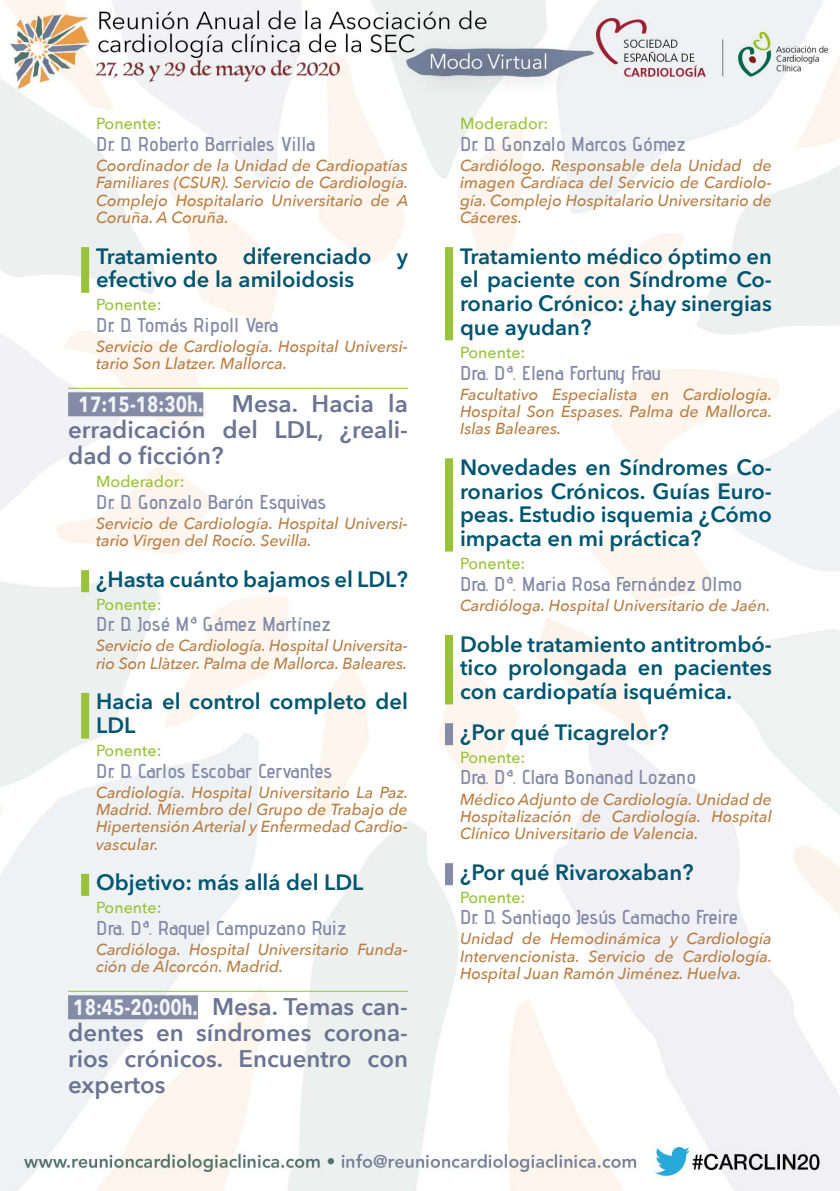
<style>
.page{position:relative;width:840px;height:1191px;background:#fff}
.page>*{position:absolute;margin:0;border:0;box-sizing:border-box;transform-origin:0 0}
.t1{font:600 24px/25.8px "Avenir Next";color:#6b7593}
.t2{font:600 22px/23.8px "Avenir Next LT Pro";color:#005570;text-align:justify}
.t3{font:700 22px "Avenir Next";color:#f3f4f7;scale:.8 1}
.t4{font:600 20px "Advent Pro";color:#838ba7}
.t5{font:italic 500 16px/17.2px "Avenir Next";color:#b87e44;text-align:justify}
.t6{font:500 16px "Avenir Next";color:#98c339}
.s1{font-weight:600;font-size:24px;color:#6b7593}
.s2{font-weight:700;font-size:22px;color:#f3f4f7}
</style>
<div class="page">
<img style="left:0;top:0;width:839px;height:1191px">
<div style="left:81px;top:247px;width:8px;height:46px;background:#98c339"></div>
<hr style="left:68px;top:388px;width:340px;height:1px;background:#98c339">
<div style="left:68px;top:392px;width:135px;height:24px;background:#838ba7"></div>
<div style="left:81px;top:570px;width:8px;height:22px;background:#98c339"></div>
<div style="left:81px;top:693px;width:8px;height:45px;background:#98c339"></div>
<div style="left:81px;top:874px;width:8px;height:22px;background:#98c339"></div>
<hr style="left:68px;top:990px;width:340px;height:1px;background:#98c339">
<div style="left:68px;top:995px;width:130px;height:24px;background:#838ba7"></div>
<div style="left:445px;top:247px;width:8px;height:93px;background:#98c339"></div>
<div style="left:445px;top:458px;width:8px;height:93px;background:#98c339"></div>
<div style="left:445px;top:635px;width:8px;height:69px;background:#98c339"></div>
<div style="left:445px;top:723px;width:8px;height:22px;background:#838ba7"></div>
<div style="left:445px;top:863px;width:8px;height:22px;background:#838ba7"></div>
<p class="t6" style="left:96px;top:114px;width:67px">Ponente:</p>
<p class="t4" style="left:96px;top:132px;width:221px">Dr. D. Roberto Barriales Villa</p>
<p class="t5" style="left:96px;top:157px;width:313px">Coordinador de la Unidad de Cardiopatías Familiares (CSUR). Servicio de Cardiología.<br>Complejo Hospitalario Universitario de A Coruña. A Coruña.</p>
<h2 class="t2" style="left:96px;top:244px;width:313px">Tratamiento diferenciado y efectivo de la amiloidosis</h2>
<p class="t6" style="left:96px;top:295px;width:67px">Ponente:</p>
<p class="t4" style="left:96px;top:313px;width:183px">Dr. D. Tomás Ripoll Vera</p>
<p class="t5" style="left:96px;top:338px;width:313px">Servicio de Cardiología. Hospital Universi&shy;tario Son Llatzer. Mallorca.</p>
<h2 class="t3" style="left:79px;top:391px;width:413px">17:15-18:30h. <span class="s1">Mesa. Hacia la</span></h2>
<h1 class="t1" style="left:68px;top:417px;width:341px">erradicación del LDL, ¿reali&shy;dad o ficción?</h1>
<p class="t6" style="left:96px;top:472px;width:90px">Moderador:</p>
<p class="t4" style="left:96px;top:489px;width:231px">Dr. D. Gonzalo Barón Esquivas</p>
<p class="t5" style="left:96px;top:514px;width:313px">Servicio de Cardiología. Hospital Universi&shy;tario Virgen del Rocío. Sevilla.</p>
<h2 class="t2" style="left:96px;top:567px;width:313px">¿Hasta cuánto bajamos el LDL?</h2>
<p class="t6" style="left:96px;top:594px;width:67px">Ponente:</p>
<p class="t4" style="left:96px;top:612px;width:236px">Dr. D. José Mª Gámez Martínez</p>
<p class="t5" style="left:96px;top:637px;width:313px">Servicio de Cardiología. Hospital Universita&shy;rio Son Llàtzer. Palma de Mallorca. Baleares.</p>
<h2 class="t2" style="left:96px;top:689px;width:313px">Hacia el control completo del<br>LDL</h2>
<p class="t6" style="left:96px;top:741px;width:67px">Ponente:</p>
<p class="t4" style="left:96px;top:758px;width:237px">Dr. D. Carlos Escobar Cervantes</p>
<p class="t5" style="left:96px;top:783px;width:313px">Cardiología. Hospital Universitario La Paz.<br>Madrid. Miembro del Grupo de Trabajo de Hipertensión Arterial y Enfermedad Cardio&shy;vascular.</p>
<h2 class="t2" style="left:96px;top:870px;width:269px">Objetivo: más allá del LDL</h2>
<p class="t6" style="left:96px;top:898px;width:67px">Ponente:</p>
<p class="t4" style="left:96px;top:915px;width:252px">Dra. Dª. Raquel Campuzano Ruiz</p>
<p class="t5" style="left:96px;top:941px;width:313px">Cardióloga. Hospital Universitario Funda&shy;ción de Alcorcón. Madrid.</p>
<h1 class="t1" style="left:68px;top:994px;width:341px;text-align:justify"><span class="s2">18:45-20:00h.</span> Mesa. Temas can&shy;dentes en síndromes corona&shy;rios crónicos. Encuentro con expertos</h1>
<p class="t6" style="left:460px;top:114px;width:90px">Moderador:</p>
<p class="t4" style="left:460px;top:132px;width:227px">Dr. D. Gonzalo Marcos Gómez</p>
<p class="t5" style="left:460px;top:157px;width:313px">Cardiólogo. Responsable dela Unidad de imagen Cardíaca del Servicio de Cardiolo&shy;gía. Complejo Hospitalario Universitario de Cáceres.</p>
<h2 class="t2" style="left:460px;top:244px;width:313px">Tratamiento médico óptimo en el paciente con Síndrome Co&shy;ronario Crónico: ¿hay sinergias que ayudan?</h2>
<p class="t6" style="left:460px;top:343px;width:67px">Ponente:</p>
<p class="t4" style="left:460px;top:360px;width:202px">Dra. Dª. Elena Fortuny Frau</p>
<p class="t5" style="left:460px;top:385px;width:313px">Facultativo Especialista en Cardiología.<br>Hospital Son Espases. Palma de Mallorca.<br>Islas Baleares.</p>
<h2 class="t2" style="left:460px;top:455px;width:313px">Novedades en Síndromes Co&shy;ronarios Crónicos. Guías Euro&shy;peas. Estudio isquemia ¿Cómo impacta en mi práctica?</h2>
<p class="t6" style="left:460px;top:554px;width:67px">Ponente:</p>
<p class="t4" style="left:460px;top:571px;width:283px">Dra. Dª. Maria Rosa Fernández Olmo</p>
<p class="t5" style="left:460px;top:596px;width:312px">Cardióloga. Hospital Universitario de Jaén.</p>
<h2 class="t2" style="left:460px;top:632px;width:313px">Doble tratamiento antitrombó&shy;tico prolongada en pacientes con cardiopatía isquémica.</h2>
<h2 class="t2" style="left:460px;top:720px;width:210px">¿Por qué Ticagrelor?</h2>
<p class="t6" style="left:460px;top:747px;width:67px">Ponente:</p>
<p class="t4" style="left:460px;top:765px;width:237px">Dra. Dª. Clara Bonanad Lozano</p>
<p class="t5" style="left:460px;top:790px;width:313px">Médico Adjunto de Cardiología. Unidad de Hospitalización de Cardiología. Hospital Clínico Universitario de Valencia.</p>
<h2 class="t2" style="left:460px;top:860px;width:235px">¿Por qué Rivaroxaban?</h2>
<p class="t6" style="left:460px;top:887px;width:67px">Ponente:</p>
<p class="t4" style="left:460px;top:905px;width:279px">Dr. D. Santiago Jesús Camacho Freire</p>
<p class="t5" style="left:460px;top:930px;width:313px">Unidad de Hemodinámica y Cardiología Intervencionista. Servicio de Cardiología.<br>Hospital Juan Ramón Jiménez. Huelva.</p>
</div>
